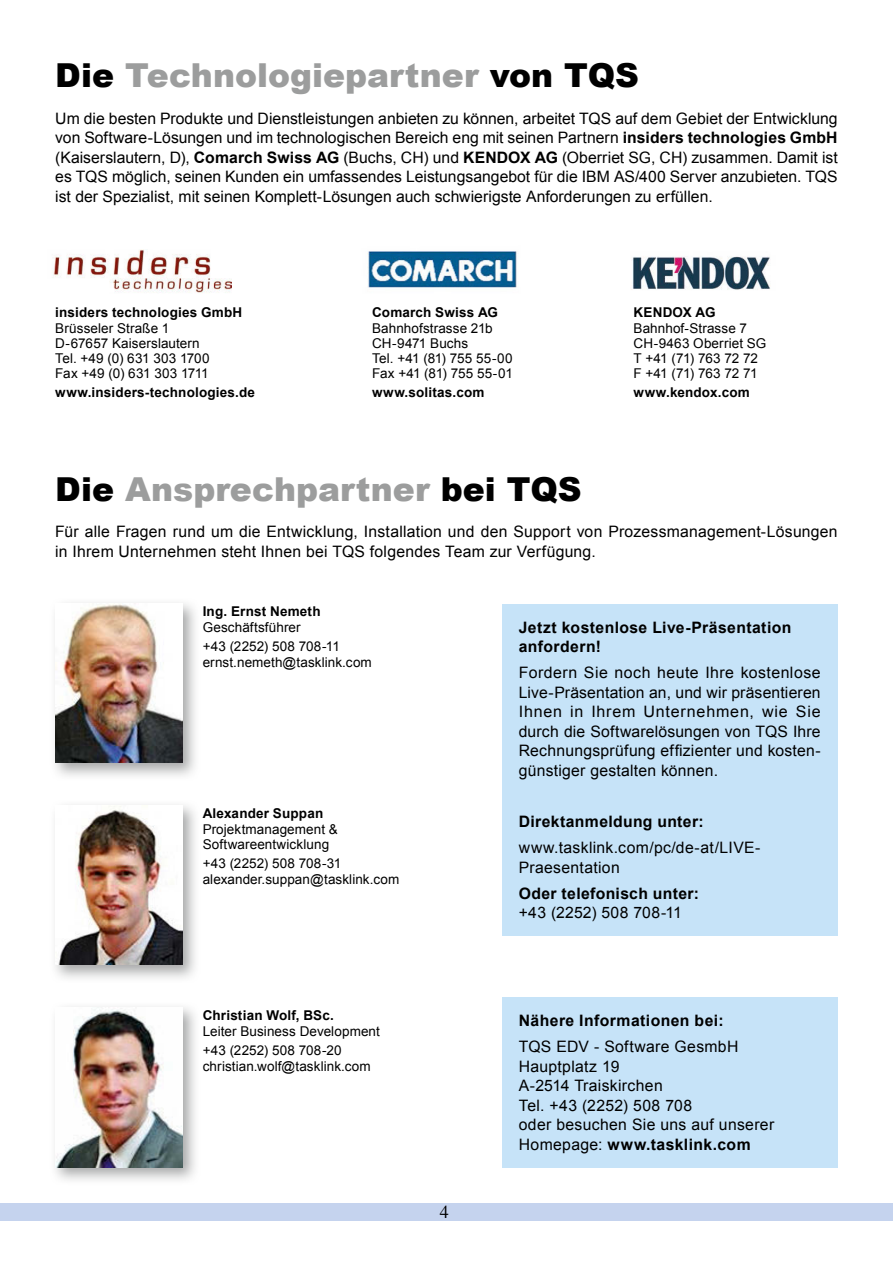
<style>
.page{position:relative;width:893px;height:1263px;background:#fff}
.page>*{position:absolute;margin:0;border:0;box-sizing:border-box;transform-origin:0 0}
.t1{font:900 33px "Arial";color:#9c9d9d}
.t2{font:18px "Times";color:#000}
.t3{font:15.75px/19.5px "Arial";letter-spacing:.015em;color:#000}
.t4{font:700 15.75px/19.5px "Arial";letter-spacing:.025em;color:#000}
.t5{font:13.5px/15px "Arial";letter-spacing:.005em;color:#000}
.t6{font:700 13.5px "Arial";letter-spacing:.015em;color:#000}
.s1{color:#000}
.s2{font-weight:700}
</style>
<div class="page">
<img style="left:52px;top:250px;width:180px;height:43px">
<img style="left:631px;top:256px;width:139px;height:34px">
<img style="left:367px;top:251px;width:150px;height:37px">
<img style="left:55px;top:806px;width:128px;height:159px">
<img style="left:55px;top:1007px;width:140px;height:174px">
<img style="left:55px;top:1008px;width:128px;height:159px">
<img style="left:55px;top:604px;width:128px;height:159px">
<div style="left:502px;top:997px;width:336px;height:170px;background:#c6e3f8"></div>
<div style="left:502px;top:604px;width:336px;height:331px;background:#c6e3f8"></div>
<div style="left:0;top:1203px;width:893px;height:17px;background:#c5d3ee"></div>
<h1 class="t1" style="left:55px;top:52px;width:585px"><span class="s1">Die</span> Technologiepartner <span class="s1">von TQS</span></h1>
<p class="t3" style="left:55px;top:109px;width:784px;text-align:justify">Um die besten Produkte und Dienstleistungen anbieten zu können, arbeitet TQS auf dem Gebiet der Entwicklung von Software-Lösungen und im technologischen Bereich eng mit seinen Partnern <span class="s2">insiders technologies GmbH </span>(Kaiserslautern, D), <span class="s2">Comarch Swiss AG</span> (Buchs, CH) und <span class="s2">KENDOX AG</span> (Oberriet SG, CH) zusammen. Damit ist es TQS möglich, seinen Kunden ein umfassendes Leistungsangebot für die IBM AS/400 Server anzubieten. TQS ist der Spezialist, mit seinen Komplett-Lösungen auch schwierigste Anforderungen zu erfüllen.</p>
<p class="t6" style="left:55px;top:303px;width:188px">insiders technologies GmbH</p>
<p class="t5" style="left:55px;top:321px;width:156px">Brüsseler Straße 1<br>D-67657 Kaiserslautern<br>Tel. +49 (0) 631 303 1700<br>Fax +49 (0) 631 303 1711</p>
<p class="t6" style="left:55px;top:383px;width:201px">www.insiders-technologies.de</p>
<p class="t6" style="left:372px;top:303px;width:128px">Comarch Swiss AG</p>
<p class="t5" style="left:372px;top:321px;width:142px">Bahnhofstrasse 21b<br>CH-9471 Buchs<br>Tel. +41 (81) 755 55-00<br>Fax +41 (81) 755 55-01</p>
<p class="t6" style="left:372px;top:383px;width:114px">www.solitas.com</p>
<p class="t6" style="left:634px;top:303px;width:84px">KENDOX AG</p>
<p class="t5" style="left:634px;top:321px;width:134px">Bahnhof-Strasse 7<br>CH-9463 Oberriet SG<br>T +41 (71) 763 72 72<br>F +41 (71) 763 72 71</p>
<p class="t6" style="left:634px;top:383px;width:118px">www.kendox.com</p>
<h1 class="t1" style="left:55px;top:465px;width:528px"><span class="s1">Die</span> Ansprechpartner <span class="s1">bei TQS</span></h1>
<p class="t3" style="left:55px;top:522px;width:784px">Für alle Fragen rund um die Entwicklung, Installation und den Support von Prozessmanagement-Lösungen in Ihrem Unternehmen steht Ihnen bei TQS folgendes Team zur Verfügung.</p>
<p class="t6" style="left:203px;top:602px;width:119px">Ing. Ernst Nemeth</p>
<p class="t5" style="left:203px;top:617px;width:139px;line-height:19.2px">Geschäftsführer<br>+43 (2252) 508 708-11</p>
<p class="t5" style="left:203px;top:655px;width:171px">ernst.nemeth@tasklink.com</p>
<p class="t6" style="left:203px;top:804px;width:122px">Alexander Suppan</p>
<p class="t5" style="left:203px;top:821px;width:137px">Projektmanagement &amp;<br>Softwareentwicklung</p>
<p class="t5" style="left:203px;top:855px;width:198px;line-height:15.9px">+43 (2252) 508 708-31 alexander.suppan@tasklink.com</p>
<p class="t6" style="left:203px;top:1006px;width:133px">Christian Wolf, BSc.</p>
<p class="t5" style="left:203px;top:1021px;width:179px;line-height:19.2px">Leiter Business Development +43 (2252) 508 708-20</p>
<p class="t5" style="left:203px;top:1059px;width:170px">christian.wolf@tasklink.com</p>
<p class="t2" style="left:440px;top:1195px;width:10px">4</p>
<p class="t4" style="left:519px;top:618px;width:274px">Jetzt kostenlose Live-Präsentation anfordern!</p>
<p class="t3" style="left:519px;top:663px;width:303px;text-align:justify">Fordern Sie noch heute Ihre kostenlose Live-Präsentation an, und wir präsentieren Ihnen in Ihrem Unternehmen, wie Sie durch die Softwarelösungen von TQS Ihre Rechnungsprüfung effizienter und kosten&shy;günstiger gestalten können.</p>
<p class="t4" style="left:519px;top:812px;width:186px">Direktanmeldung unter:</p>
<p class="t3" style="left:519px;top:838px;width:243px">www.tasklink.com/pc/de-at/LIVE-<br>Praesentation</p>
<p class="t4" style="left:519px;top:884px;width:182px">Oder telefonisch unter:</p>
<p class="t3" style="left:519px;top:903px;width:165px">+43 (2252) 508 708-11</p>
<p class="t4" style="left:519px;top:1011px;width:206px">Nähere Informationen bei:</p>
<p class="t3" style="left:519px;top:1037px;width:257px">TQS EDV - Software GesmbH<br>Hauptplatz 19<br>A-2514 Traiskirchen<br>Tel. +43 (2252) 508 708<br>oder besuchen Sie uns auf unserer<br>Homepage: <span class="s2">www.tasklink.com</span></p>
</div>
